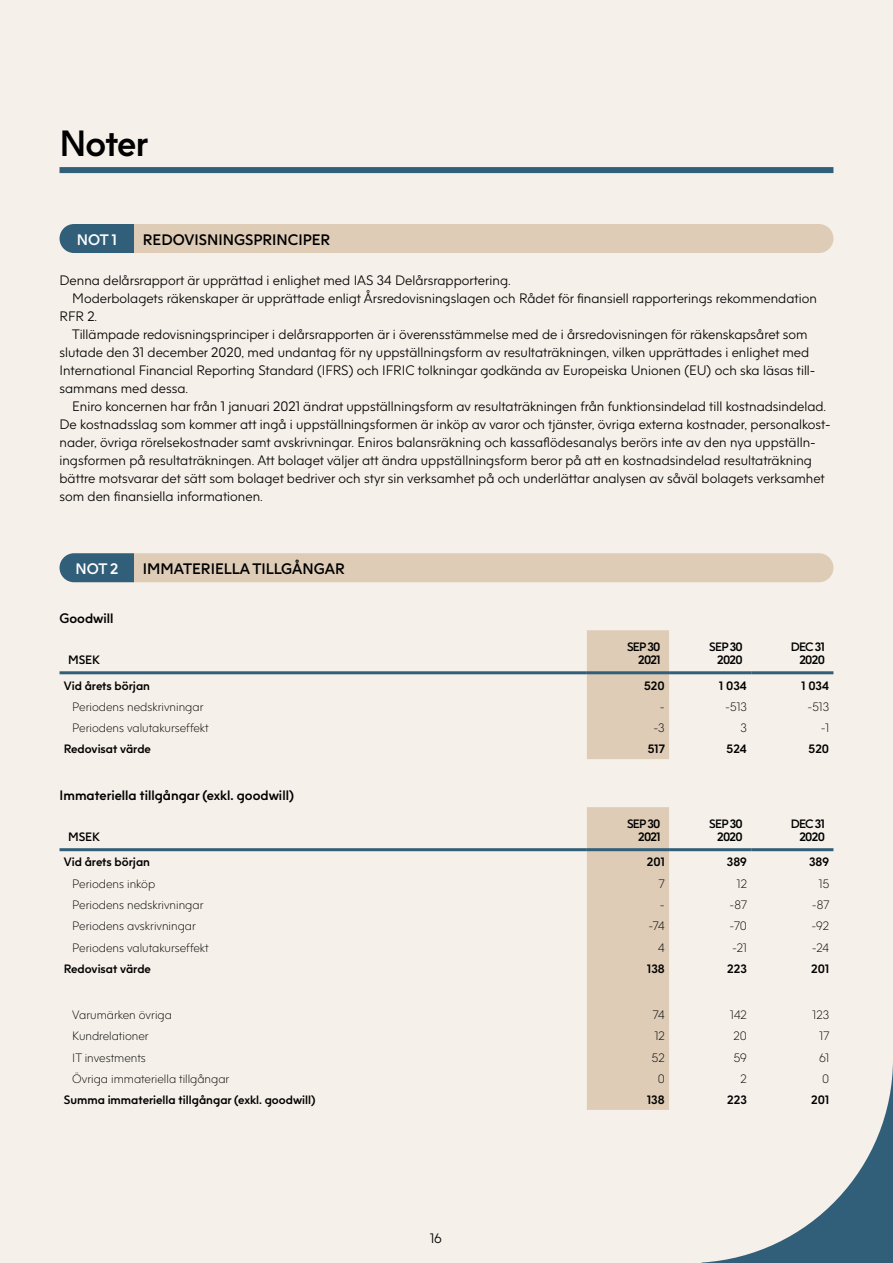
<style>
.page{position:relative;width:893px;height:1263px;background:#f5f0e9}
.page>*{position:absolute;margin:0;border:0;box-sizing:border-box;transform-origin:0 0}
.t1{font:700 36px "F37 Jan";letter-spacing:-.03em;color:#000}
.t2{font:700 15px "F37 Jan";color:#000}
.t3{font:700 15px "F37 Jan";letter-spacing:-.015em;color:#fff}
.t4{font:300 13.5px "F37 Jan";color:#000}
.t5{font:700 13.5px "F37 Jan";color:#000}
.t6{font:100 12px "F37 Jan";color:#000}
.t7{font:700 12px "F37 Jan";color:#000}
.t8{font:700 12px/13.5px "F37 Jan";letter-spacing:-.06em;color:#000;text-align:right}
</style>
<div class="page">
<svg style="left:702px;top:1064px;width:191px;height:199px"></svg>
<div style="left:60px;top:167px;width:773px;height:6px;background:#315e78"></div>
<div style="left:60px;top:224px;width:74px;height:29px;background:#315e78"></div>
<div style="left:134px;top:224px;width:699px;height:29px;background:#deccb7"></div>
<div style="left:60px;top:553px;width:74px;height:29px;background:#315e78"></div>
<div style="left:134px;top:553px;width:699px;height:29px;background:#deccb7"></div>
<div style="left:587px;top:630px;width:82px;height:129px;background:#deccb7"></div>
<hr style="left:60px;top:671px;width:527px;height:3px;background:#315e78">
<hr style="left:587px;top:671px;width:82px;height:3px;background:#315e78">
<hr style="left:669px;top:671px;width:82px;height:3px;background:#315e78">
<hr style="left:751px;top:671px;width:82px;height:3px;background:#315e78">
<div style="left:587px;top:807px;width:82px;height:303px;background:#deccb7"></div>
<hr style="left:60px;top:848px;width:527px;height:3px;background:#315e78">
<hr style="left:587px;top:848px;width:82px;height:3px;background:#315e78">
<hr style="left:669px;top:848px;width:82px;height:3px;background:#315e78">
<hr style="left:751px;top:848px;width:82px;height:3px;background:#315e78">
<h1 class="t1" style="left:60px;top:121px;width:90px">Noter</h1>
<p class="t3" style="left:77px;top:230px;width:42px">NOT 1</p>
<p class="t2" style="left:143px;top:230px;width:189px">REDOVISNINGSPRINCIPER</p>
<p class="t4" style="left:60px;top:272px;width:453px">Denna delårsrapport är upprättad i enlighet med IAS 34 Delårsrapportering.</p>
<p class="t4" style="left:72px;top:290px;width:746px">Moderbolagets räkenskaper är upprättade enligt Årsredovisningslagen och Rådet för finansiell rapporterings rekommendation</p>
<p class="t4" style="left:60px;top:308px;width:39px">RFR 2.</p>
<p class="t4" style="left:72px;top:326px;width:737px">Tillämpade redovisningsprinciper i delårsrapporten är i överensstämmelse med de i årsredovisningen för räkenskapsåret som</p>
<p class="t4" style="left:60px;top:344px;width:751px">slutade den 31 december 2020, med undantag för ny uppställningsform av resultaträkningen, vilken upprättades i enlighet med</p>
<p class="t4" style="left:60px;top:362px;width:757px">International Financial Reporting Standard (IFRS) och IFRIC tolkningar godkända av Europeiska Unionen (EU) och ska läsas till-</p>
<p class="t4" style="left:60px;top:380px;width:130px">sammans med dessa.</p>
<p class="t4" style="left:72px;top:398px;width:755px">Eniro koncernen har från 1 januari 2021 ändrat uppställningsform av resultaträkningen från funktionsindelad till kostnadsindelad.</p>
<p class="t4" style="left:60px;top:416px;width:773px">De kostnadsslag som kommer att ingå i uppställningsformen är inköp av varor och tjänster, övriga externa kostnader, personalkost-</p>
<p class="t4" style="left:60px;top:434px;width:758px">nader, övriga rörelsekostnader samt avskrivningar. Eniros balansräkning och kassaflödesanalys berörs inte av den nya uppställn-</p>
<p class="t4" style="left:60px;top:452px;width:754px">ingsformen på resultaträkningen. Att bolaget väljer att ändra uppställningsform beror på att en kostnadsindelad resultaträkning</p>
<p class="t4" style="left:60px;top:470px;width:767px">bättre motsvarar det sätt som bolaget bedriver och styr sin verksamhet på och underlättar analysen av såväl bolagets verksamhet</p>
<p class="t4" style="left:60px;top:488px;width:205px">som den finansiella informationen.</p>
<p class="t3" style="left:75px;top:559px;width:45px">NOT 2</p>
<p class="t2" style="left:143px;top:559px;width:203px">IMMATERIELLA TILLGÅNGAR</p>
<p class="t5" style="left:60px;top:610px;width:56px">Goodwill</p>
<p class="t7" style="left:68px;top:652px;width:33px">MSEK</p>
<p class="t8" style="left:627px;top:640px;width:35px">SEP 30<br>2021</p>
<p class="t8" style="left:709px;top:640px;width:35px">SEP 30<br>2020</p>
<p class="t8" style="left:791px;top:640px;width:36px">DEC 31<br>2020</p>
<p class="t7" style="left:64px;top:678px;width:88px">Vid årets början</p>
<p class="t7" style="left:644px;top:678px;width:22px">520</p>
<p class="t7" style="left:719px;top:678px;width:29px">1 034</p>
<p class="t7" style="left:801px;top:678px;width:29px">1 034</p>
<p class="t6" style="left:72px;top:699px;width:133px">Periodens nedskrivningar</p>
<p class="t6" style="left:660px;top:699px;width:6px">-</p>
<p class="t6" style="left:725px;top:699px;width:23px">-513</p>
<p class="t6" style="left:807px;top:699px;width:23px">-513</p>
<p class="t6" style="left:72px;top:721px;width:138px">Periodens valutakurseffekt</p>
<p class="t6" style="left:653px;top:721px;width:13px">-3</p>
<p class="t6" style="left:740px;top:721px;width:8px">3</p>
<p class="t6" style="left:821px;top:721px;width:10px">-1</p>
<p class="t7" style="left:64px;top:741px;width:89px">Redovisat värde</p>
<p class="t7" style="left:648px;top:741px;width:18px">517</p>
<p class="t7" style="left:727px;top:741px;width:22px">524</p>
<p class="t7" style="left:809px;top:741px;width:22px">520</p>
<p class="t5" style="left:60px;top:787px;width:236px">Immateriella tillgångar (exkl. goodwill)</p>
<p class="t7" style="left:68px;top:829px;width:33px">MSEK</p>
<p class="t8" style="left:627px;top:816px;width:35px">SEP 30<br>2021</p>
<p class="t8" style="left:709px;top:816px;width:35px">SEP 30<br>2020</p>
<p class="t8" style="left:791px;top:816px;width:36px">DEC 31<br>2020</p>
<p class="t7" style="left:64px;top:855px;width:88px">Vid årets början</p>
<p class="t7" style="left:647px;top:855px;width:19px">201</p>
<p class="t7" style="left:727px;top:855px;width:22px">389</p>
<p class="t7" style="left:809px;top:855px;width:22px">389</p>
<p class="t6" style="left:72px;top:876px;width:84px">Periodens inköp</p>
<p class="t6" style="left:659px;top:876px;width:7px">7</p>
<p class="t6" style="left:737px;top:876px;width:12px">12</p>
<p class="t6" style="left:819px;top:876px;width:12px">15</p>
<p class="t6" style="left:72px;top:897px;width:133px">Periodens nedskrivningar</p>
<p class="t6" style="left:660px;top:897px;width:6px">-</p>
<p class="t6" style="left:730px;top:897px;width:19px">-87</p>
<p class="t6" style="left:812px;top:897px;width:19px">-87</p>
<p class="t6" style="left:72px;top:919px;width:125px">Periodens avskrivningar</p>
<p class="t6" style="left:648px;top:919px;width:18px">-74</p>
<p class="t6" style="left:730px;top:919px;width:19px">-70</p>
<p class="t6" style="left:811px;top:919px;width:19px">-92</p>
<p class="t6" style="left:72px;top:940px;width:138px">Periodens valutakurseffekt</p>
<p class="t6" style="left:658px;top:940px;width:8px">4</p>
<p class="t6" style="left:732px;top:940px;width:16px">-21</p>
<p class="t6" style="left:812px;top:940px;width:19px">-24</p>
<p class="t7" style="left:64px;top:961px;width:89px">Redovisat värde</p>
<p class="t7" style="left:647px;top:961px;width:19px">138</p>
<p class="t7" style="left:727px;top:961px;width:21px">223</p>
<p class="t7" style="left:811px;top:961px;width:19px">201</p>
<p class="t6" style="left:72px;top:1007px;width:101px">Varumärken övriga</p>
<p class="t6" style="left:653px;top:1007px;width:13px">74</p>
<p class="t6" style="left:730px;top:1007px;width:18px">142</p>
<p class="t6" style="left:813px;top:1007px;width:18px">123</p>
<p class="t6" style="left:72px;top:1029px;width:78px">Kundrelationer</p>
<p class="t6" style="left:655px;top:1029px;width:12px">12</p>
<p class="t6" style="left:734px;top:1029px;width:15px">20</p>
<p class="t6" style="left:820px;top:1029px;width:11px">17</p>
<p class="t6" style="left:72px;top:1050px;width:75px">IT investments</p>
<p class="t6" style="left:652px;top:1050px;width:14px">52</p>
<p class="t6" style="left:734px;top:1050px;width:15px">59</p>
<p class="t6" style="left:819px;top:1050px;width:12px">61</p>
<p class="t6" style="left:72px;top:1071px;width:159px">Övriga immateriella tillgångar</p>
<p class="t6" style="left:658px;top:1071px;width:9px">0</p>
<p class="t6" style="left:741px;top:1071px;width:8px">2</p>
<p class="t6" style="left:822px;top:1071px;width:9px">0</p>
<p class="t7" style="left:64px;top:1092px;width:253px">Summa immateriella tillgångar (exkl. goodwill)</p>
<p class="t7" style="left:647px;top:1092px;width:19px">138</p>
<p class="t7" style="left:727px;top:1092px;width:21px">223</p>
<p class="t7" style="left:811px;top:1092px;width:19px">201</p>
<p class="t4" style="left:430px;top:1230px;width:13px">16</p>
</div>
